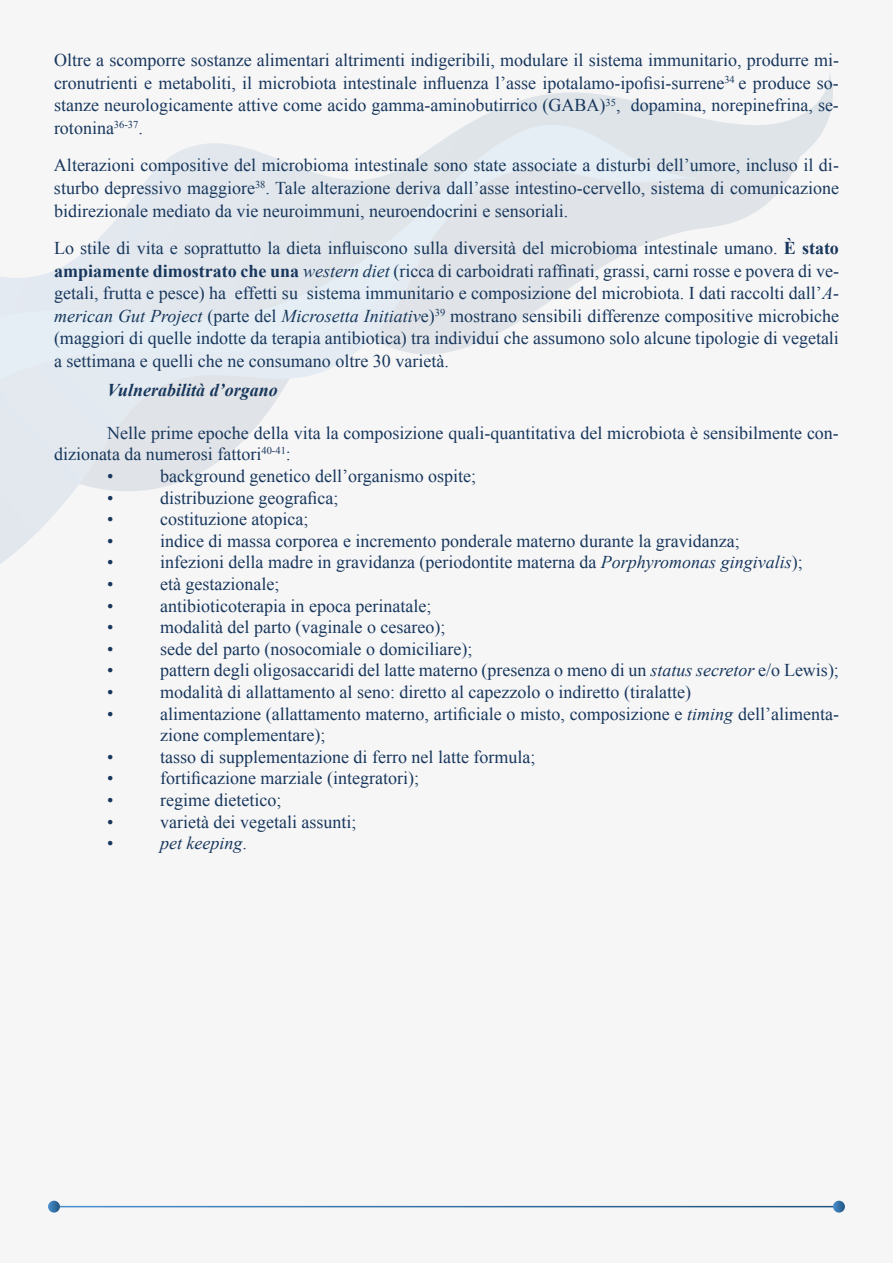
<style>
.page{position:relative;width:893px;height:1263px;background:#f6f6f7}
.page>*{position:absolute;margin:0;border:0;box-sizing:border-box;transform-origin:0 0}
.t1{font:18px/22.5px "Times New Roman";color:#18375c;text-align:justify}
.t2{font:italic 700 18px "Times New Roman";color:#18375c}
.t3{font:italic 18px "Times New Roman";color:#18375c}
.s1{font-weight:700}
.s2{font-style:italic}
.s3{font-style:normal}
</style>
<div class="page">
<hr style="left:54px;top:1206px;width:785px;height:1px;background:#fff">
<svg style="left:48px;top:1201px;width:12px;height:11px"></svg>
<svg style="left:833px;top:1201px;width:12px;height:11px"></svg>
<svg style="left:0;top:457px;width:224px;height:107px"></svg>
<svg style="left:470px;top:73px;width:363px;height:156px"></svg>
<svg style="left:0;top:123px;width:700px;height:334px"></svg>
<p class="t1" style="left:54px;top:49px;width:786px">Oltre a scomporre sostanze alimentari altrimenti indigeribili, modulare il sistema immunitario, produrre mi&shy;cronutrienti e metaboliti, il microbiota intestinale influenza l’asse ipotalamo-ipofisi-surrene<sup>34</sup> e produce so&shy;stanze neurologicamente attive come acido gamma-aminobutirrico (GABA)<sup>35</sup>, dopamina, norepinefrina, se&shy;rotonina<sup>36-37</sup>.</p>
<p class="t1" style="left:54px;top:154px;width:786px">Alterazioni compositive del microbioma intestinale sono state associate a disturbi dell’umore, incluso il di&shy;sturbo depressivo maggiore<sup>38</sup>. Tale alterazione deriva dall’asse intestino-cervello, sistema di comunicazione bidirezionale mediato da vie neuroimmuni, neuroendocrini e sensoriali.</p>
<p class="t1" style="left:54px;top:236px;width:786px">Lo stile di vita e soprattutto la dieta influiscono sulla diversità del microbioma intestinale umano. <span class="s1">È stato ampiamente dimostrato che una</span> <span class="s2">western diet</span> (ricca di carboidrati raffinati, grassi, carni rosse e povera di ve&shy;getali, frutta e pesce) ha effetti su sistema immunitario e composizione del microbiota. I dati raccolti dall’<span class="s2">A&shy;merican Gut Project</span> (parte del <span class="s2">Microsetta Initiativ</span>e)<sup>39</sup> mostrano sensibili differenze compositive microbiche (maggiori di quelle indotte da terapia antibiotica) tra individui che assumono solo alcune tipologie di vegetali a settimana e quelli che ne consumano oltre 30 varietà.</p>
<p class="t2" style="left:107px;top:377px;width:172px">Vulnerabilità d’organo</p>
<p class="t1" style="left:107px;top:421px;width:733px">Nelle prime epoche della vita la composizione quali-quantitativa del microbiota è sensibilmente con-</p>
<p class="t1" style="left:54px;top:443px;width:238px">dizionata da numerosi fattori<sup>40-41</sup>:</p>
<p class="t1" style="left:107px;top:464px;width:8px">•</p>
<p class="t1" style="left:160px;top:464px;width:318px">background genetico dell’organismo ospite;</p>
<p class="t1" style="left:107px;top:486px;width:8px">•</p>
<p class="t1" style="left:160px;top:486px;width:180px">distribuzione geografica;</p>
<p class="t1" style="left:107px;top:508px;width:8px">•</p>
<p class="t1" style="left:160px;top:508px;width:150px">costituzione atopica;</p>
<p class="t1" style="left:107px;top:529px;width:8px">•</p>
<p class="t1" style="left:160px;top:529px;width:581px">indice di massa corporea e incremento ponderale materno durante la gravidanza;</p>
<p class="t1" style="left:107px;top:551px;width:8px">•</p>
<p class="t1" style="left:160px;top:551px;width:644px">infezioni della madre in gravidanza (periodontite materna da <span class="s2">Porphyromonas gingivalis</span>);</p>
<p class="t1" style="left:107px;top:572px;width:8px">•</p>
<p class="t1" style="left:160px;top:572px;width:121px">età gestazionale;</p>
<p class="t1" style="left:107px;top:594px;width:8px">•</p>
<p class="t1" style="left:160px;top:594px;width:273px">antibioticoterapia in epoca perinatale;</p>
<p class="t1" style="left:107px;top:616px;width:8px">•</p>
<p class="t1" style="left:160px;top:616px;width:287px">modalità del parto (vaginale o cesareo);</p>
<p class="t1" style="left:107px;top:637px;width:8px">•</p>
<p class="t1" style="left:160px;top:637px;width:314px">sede del parto (nosocomiale o domiciliare);</p>
<p class="t1" style="left:107px;top:659px;width:8px">•</p>
<p class="t1" style="left:160px;top:659px;width:680px">pattern degli oligosaccaridi del latte materno (presenza o meno di un <span class="s2">status secretor</span> e/o Lewis);</p>
<p class="t1" style="left:107px;top:680px;width:8px">•</p>
<p class="t1" style="left:160px;top:680px;width:532px">modalità di allattamento al seno: diretto al capezzolo o indiretto (tiralatte)</p>
<p class="t1" style="left:107px;top:702px;width:8px">•</p>
<p class="t1" style="left:160px;top:702px;width:680px;line-height:21.6px">alimentazione (allattamento materno, artificiale o misto, composizione e <span class="s2">timing</span> dell’alimenta&shy;zione complementare);</p>
<p class="t1" style="left:107px;top:745px;width:8px">•</p>
<p class="t1" style="left:160px;top:745px;width:377px">tasso di supplementazione di ferro nel latte formula;</p>
<p class="t1" style="left:107px;top:767px;width:8px">•</p>
<p class="t1" style="left:160px;top:767px;width:260px">fortificazione marziale (integratori);</p>
<p class="t1" style="left:107px;top:788px;width:8px">•</p>
<p class="t1" style="left:160px;top:788px;width:123px">regime dietetico;</p>
<p class="t1" style="left:107px;top:810px;width:8px">•</p>
<p class="t1" style="left:160px;top:810px;width:198px">varietà dei vegetali assunti;</p>
<p class="t1" style="left:107px;top:832px;width:8px">•</p>
<p class="t3" style="left:160px;top:831px;width:88px">pet keeping<span class="s3">.</span></p>
</div>
